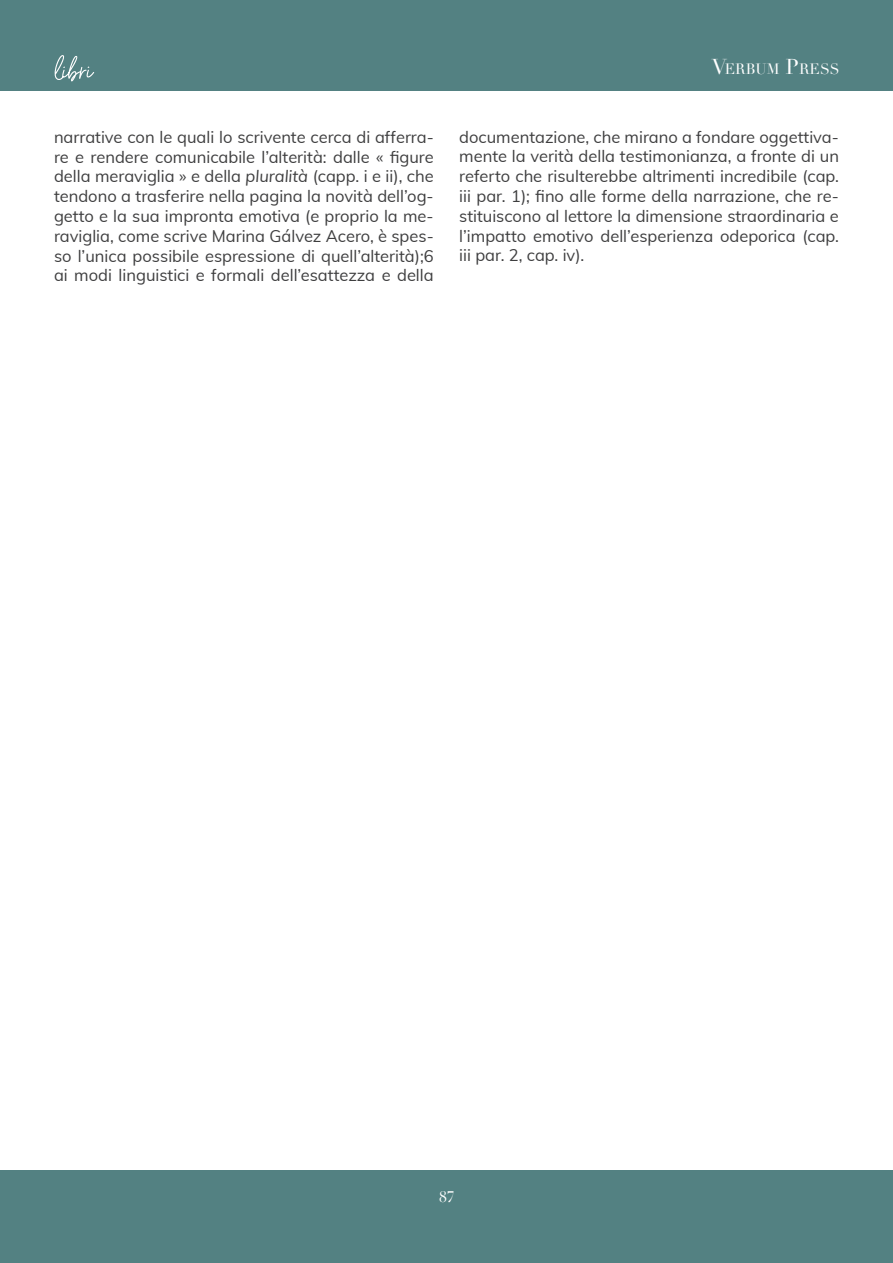
<style>
.page{position:relative;width:893px;height:1263px;background:#fff}
.page>*{position:absolute;margin:0;border:0;box-sizing:border-box;transform-origin:0 0}
.t1{font:16.5px/19.8px "Muli";color:#3e3e3f;text-align:justify}
.t2{font:15px "Didot";color:#fff}
.t3{font:14.7px "Didot";color:#fff}
.s1{font-size:21px}
.s2{font-style:italic}
</style>
<div class="page">
<div style="left:0;top:0;width:893px;height:90px;background:#538182"></div>
<div style="left:0;top:1170px;width:893px;height:93px;background:#538182"></div>
<svg style="left:54px;top:55px;width:40px;height:26px"></svg>
<p class="t3" style="left:712px;top:60px;width:129px"><span class="s1">V</span>ERBUM <span class="s1">P</span>RESS</p>
<p class="t1" style="left:54px;top:126px;width:381px">narrative con le quali lo scrivente cerca di afferra&shy;re e rendere comunicabile l’alterità: dalle « figure della meraviglia » e della <span class="s2">pluralità</span> (capp. i e ii), che tendono a trasferire nella pagina la novità dell’og&shy;getto e la sua impronta emotiva (e proprio la me&shy;raviglia, come scrive Marina Gálvez Acero, è spes&shy;so l’unica possibile espressione di quell’alterità);6 ai modi linguistici e formali dell’esattezza e della</p>
<p class="t1" style="left:459px;top:126px;width:381px">documentazione, che mirano a fondare oggettiva&shy;mente la verità della testimonianza, a fronte di un referto che risulterebbe altrimenti incredibile (cap. iii par. 1); fino alle forme della narrazione, che re&shy;stituiscono al lettore la dimensione straordinaria e l’impatto emotivo dell’esperienza odeporica (cap. iii par. 2, cap. iv).</p>
<p class="t2" style="left:439px;top:1188px;width:17px">87</p>
</div>
